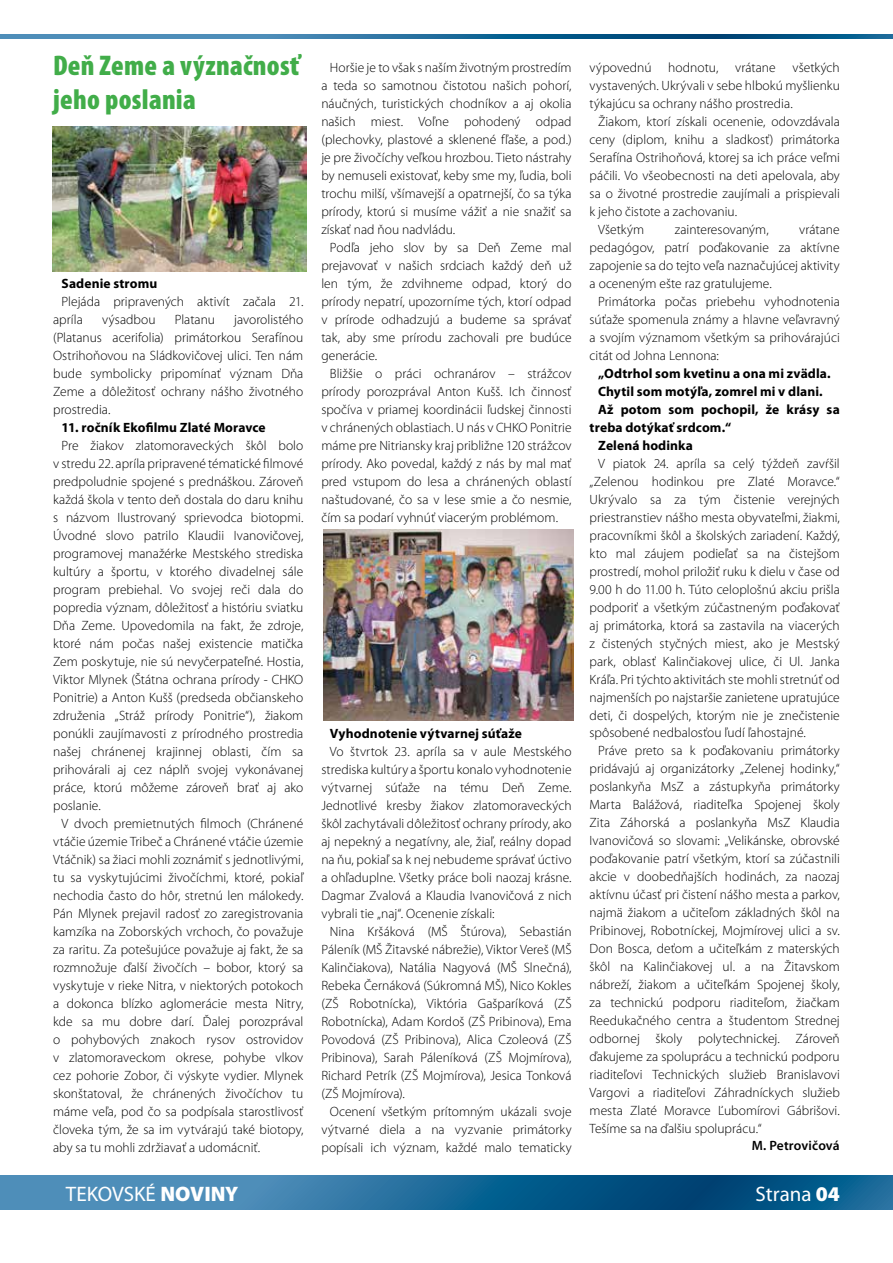
<style>
.page{position:relative;width:893px;height:1263px;background:#fff}
.page>*{position:absolute;margin:0;border:0;box-sizing:border-box;transform-origin:0 0}
.t1{font:900 condensed 28.5px/34.2px "Mini Pro";letter-spacing:.01em;color:#41ad49}
.t2{font:21px "Mini Pro";color:#fff}
.t3{font:300 13.5px/18px "Mini Pro";color:#000;text-align:justify}
.t4{font:700 13.5px "Mini Pro";letter-spacing:.01em;color:#000}
.t5{font:600 13.5px "Mini Pro";letter-spacing:.01em;color:#000}
.s1{font-weight:900}
</style>
<div class="page">
<svg style="left:0;top:1176px;width:893px;height:34px;background:#236d9b"></svg>
<svg style="left:0;top:34px;width:893px;height:4px;background:#246d9c"></svg>
<img style="left:323px;top:529px;width:250px;height:192px">
<img style="left:52px;top:126px;width:254px;height:145px">
<h1 class="t1" style="left:53px;top:48px;width:248px">Deň Zeme a význačnosť jeho poslania</h1>
<p class="t4" style="left:62px;top:276px;width:97px">Sadenie stromu</p>
<p class="t3" style="left:53px;top:293px;width:252px;text-indent:9px">Plejáda pripravených aktivít začala 21. apríla</p>
<p class="t3" style="left:53px;top:311px;width:252px;text-indent:181px">javorolistého (Platanus acerifolia) primátorkou Serafínou Ostrihoňovou na Sládkovičovej ulici. Ten nám bude symbolicky pripomínať význam Dňa Zeme a dôležitosť ochrany nášho životného prostredia.</p>
<p class="t4" style="left:62px;top:420px;width:206px">11. ročník Ekofilmu Zlaté Moravce</p>
<p class="t3" style="left:53px;top:437px;width:252px;text-indent:9px">Pre žiakov zlatomoraveckých škôl bolo v stredu 22. apríla pripravené tématické filmové predpoludnie spojené s prednáškou. Zároveň každá škola v tento deň dostala do daru knihu s názvom Ilustrovaný sprievodca biotopmi.<br>Úvodné slovo patrilo Klaudii Ivanovičovej, programovej manažérke Mestského strediska kultúry a športu, v ktorého divadelnej sále program prebiehal. Vo svojej reči dala do popredia význam, dôležitosť a históriu sviatku Dňa Zeme. Upovedomila na fakt, že zdroje, ktoré nám počas našej existencie matička Zem poskytuje, nie sú nevyčerpateľné. Hostia, Viktor Mlynek (Štátna ochrana prírody - CHKO Ponitrie) a Anton Kušš (predseda občianskeho združenia „Stráž prírody Ponitrie“), žiakom ponúkli zaujímavosti z prírodného prostredia našej chránenej krajinnej oblasti, čím sa prihovárali aj cez náplň svojej vykonávanej práce, ktorú môžeme zároveň brať aj ako poslanie.</p>
<p class="t3" style="left:53px;top:815px;width:252px;text-indent:9px">V dvoch premietnutých filmoch (Chránené vtáčie územie Tribeč a Chránené vtáčie územie Vtáčnik) sa žiaci mohli zoznámiť s jednotlivými, tu sa vyskytujúcimi živočíchmi, ktoré, pokiaľ nechodia často do hôr, stretnú len málokedy.<br>Pán Mlynek prejavil radosť zo zaregistrovania kamzíka na Zoborských vrchoch, čo považuje za raritu. Za potešujúce považuje aj fakt, že sa rozmnožuje ďalší živočích – bobor, ktorý sa vyskytuje v rieke Nitra, v niektorých potokoch a dokonca blízko aglomerácie mesta Nitry, kde sa mu dobre darí. Ďalej porozprával o pohybových znakoch rysov ostrovidov v zlatomoraveckom okrese, pohybe vlkov cez pohorie Zobor, či výskyte vydier. Mlynek skonštatoval, že chránených živočíchov tu máme veľa, pod čo sa podpísala starostlivosť človeka tým, že sa im vytvárajú také biotopy, aby sa tu mohli zdržiavať a udomácniť.</p>
<p class="t3" style="left:102px;top:311px;width:55px">výsadbou</p>
<p class="t3" style="left:175px;top:311px;width:42px">Platanu</p>
<p class="t3" style="left:321px;top:59px;width:252px;text-indent:9px">Horšie je to však s naším životným prostredím a teda so samotnou čistotou našich pohorí, náučných, turistických chodníkov a aj okolia našich miest. Voľne pohodený odpad (plechovky, plastové a sklenené fľaše, a pod.) je pre živočíchy veľkou hrozbou. Tieto nástrahy by nemuseli existovať, keby sme my, ľudia, boli trochu milší, všímavejší a opatrnejší, čo sa týka prírody, ktorú si musíme vážiť a nie snažiť sa získať nad ňou nadvládu.</p>
<p class="t3" style="left:321px;top:238px;width:252px;text-indent:9px">Podľa jeho slov by sa Deň Zeme mal prejavovať v našich srdciach každý deň už len tým, že zdvihneme odpad, ktorý do prírody nepatrí, upozorníme tých, ktorí odpad v prírode odhadzujú a budeme sa správať tak, aby sme prírodu zachovali pre budúce generácie.</p>
<p class="t3" style="left:321px;top:364px;width:252px;text-indent:9px">Bližšie o práci ochranárov – strážcov prírody porozprával Anton Kušš. Ich činnosť spočíva v priamej koordinácii ľudskej činnosti v chránených oblastiach. U nás v CHKO Ponitrie máme pre Nitriansky kraj približne 120 strážcov prírody. Ako povedal, každý z nás by mal mať pred vstupom do lesa a chránených oblastí naštudované, čo sa v lese smie a čo nesmie, čím sa podarí vyhnúť viacerým problémom.</p>
<p class="t4" style="left:330px;top:726px;width:194px">Vyhodnotenie výtvarnej súťaže</p>
<p class="t3" style="left:321px;top:742px;width:252px;text-indent:9px">Vo štvrtok 23. apríla sa v aule Mestského strediska kultúry a športu konalo vyhodnotenie výtvarnej súťaže na tému Deň Zeme.<br>Jednotlivé kresby žiakov zlatomoraveckých škôl zachytávali dôležitosť ochrany prírody, ako aj nepekný a negatívny, ale, žiaľ, reálny dopad na ňu, pokiaľ sa k nej nebudeme správať úctivo a ohľaduplne. Všetky práce boli naozaj krásne.<br>Dagmar Zvalová a Klaudia Ivanovičová z nich vybrali tie „naj“. Ocenenie získali:</p>
<p class="t3" style="left:321px;top:922px;width:252px;text-indent:9px">Nina Kršáková (MŠ Štúrova), Sebastián Páleník (MŠ Žitavské nábrežie), Viktor Vereš (MŠ Kalinčiakova), Natália Nagyová (MŠ Slnečná), Rebeka Černáková (Súkromná MŠ), Nico Kokles (ZŠ Robotnícka), Viktória Gašparíková (ZŠ Robotnícka), Adam Kordoš (ZŠ Pribinova), Ema Povodová (ZŠ Pribinova), Alica Czoleová (ZŠ Pribinova), Sarah Páleníková (ZŠ Mojmírova), Richard Petrík (ZŠ Mojmírova), Jesica Tonková (ZŠ Mojmírova).</p>
<p class="t3" style="left:321px;top:1102px;width:252px;text-indent:9px">Ocenení všetkým prítomným ukázali svoje výtvarné diela a na vyzvanie primátorky popísali ich význam, každé malo tematicky</p>
<p class="t3" style="left:590px;top:58px;width:252px">výpovednú hodnotu, vrátane všetkých vystavených. Ukrývali v sebe hlbokú myšlienku týkajúcu sa ochrany nášho prostredia.</p>
<p class="t3" style="left:598px;top:112px;width:243px">Žiakom, ktorí získali ocenenie, odovzdávala</p>
<p class="t3" style="left:590px;top:130px;width:252px">ceny (diplom, knihu a sladkosť) primátorka</p>
<p class="t3" style="left:590px;top:148px;width:252px">Serafína Ostrihoňová, ktorej sa ich práce veľmi</p>
<p class="t3" style="left:590px;top:166px;width:252px">páčili. Vo všeobecnosti na deti apelovala, aby</p>
<p class="t3" style="left:590px;top:184px;width:252px">sa o životné prostredie zaujímali a prispievali</p>
<p class="t3" style="left:590px;top:202px;width:149px">k jeho čistote a zachovaniu.</p>
<p class="t3" style="left:598px;top:220px;width:48px">Všetkým</p>
<p class="t3" style="left:675px;top:220px;width:95px">zainteresovaným,</p>
<p class="t3" style="left:590px;top:220px;width:252px;text-indent:210px">vrátane pedagógov, patrí poďakovanie za aktívne zapojenie sa do tejto veľa naznačujúcej aktivity a oceneným ešte raz gratulujeme.</p>
<p class="t3" style="left:590px;top:292px;width:252px;text-indent:9px">Primátorka počas priebehu vyhodnotenia súťaže spomenula známy a hlavne veľavravný a svojím významom všetkým sa prihovárajúci citát od Johna Lennona:</p>
<p class="t4" style="left:598px;top:365px;width:234px">„Odtrhol som kvetinu a ona mi zvädla.</p>
<p class="t4" style="left:598px;top:383px;width:226px">Chytil som motýľa, zomrel mi v dlani.</p>
<p class="t4" style="left:598px;top:401px;width:243px">Až potom som pochopil, že krásy sa</p>
<p class="t4" style="left:590px;top:419px;width:143px">treba dotýkať srdcom.“</p>
<p class="t4" style="left:598px;top:437px;width:96px">Zelená hodinka</p>
<p class="t3" style="left:590px;top:454px;width:252px;text-indent:9px">V piatok 24. apríla sa celý týždeň zavŕšil „Zelenou hodinkou pre Zlaté Moravce.“ Ukrývalo sa za tým čistenie verejných priestranstiev nášho mesta obyvateľmi, žiakmi, pracovníkmi škôl a školských zariadení. Každý, kto mal záujem podieľať sa na čistejšom prostredí, mohol priložiť ruku k dielu v čase od 9.00 h do 11.00 h. Túto celoplošnú akciu prišla podporiť a všetkým zúčastneným poďakovať aj primátorka, ktorá sa zastavila na viacerých z čistených styčných miest, ako je Mestský park, oblasť Kalinčiakovej ulice, či Ul. Janka Kráľa. Pri týchto aktivitách ste mohli stretnúť od najmenších po najstaršie zanietene upratujúce deti, či dospelých, ktorým nie je znečistenie spôsobené nedbalosťou ľudí ľahostajné.</p>
<p class="t3" style="left:590px;top:742px;width:252px;text-indent:9px">Práve preto sa k poďakovaniu primátorky pridávajú aj organizátorky „Zelenej hodinky,“ poslankyňa MsZ a zástupkyňa primátorky Marta Balážová, riaditeľka Spojenej školy Zita Záhorská a poslankyňa MsZ Klaudia Ivanovičová so slovami: „Velikánske, obrovské poďakovanie patrí všetkým, ktorí sa zúčastnili akcie v doobedňajších hodinách, za naozaj aktívnu účasť pri čistení nášho mesta a parkov, najmä žiakom a učiteľom základných škôl na Pribinovej, Robotníckej, Mojmírovej ulici a sv.<br>Don Bosca, deťom a učiteľkám z materských škôl na Kalinčiakovej ul. a na Žitavskom nábreží, žiakom a učiteľkám Spojenej školy, za technickú podporu riaditeľom, žiačkam Reedukačného centra a študentom Strednej odbornej školy polytechnickej. Zároveň ďakujeme za spoluprácu a technickú podporu riaditeľovi Technických služieb Branislavovi Vargovi a riaditeľovi Záhradníckych služieb mesta Zlaté Moravce Ľubomírovi Gábrišovi.<br>Tešíme sa na ďalšiu spoluprácu.“</p>
<p class="t5" style="left:752px;top:1138px;width:90px">M. Petrovičová</p>
<h2 class="t2" style="left:66px;top:1182px;width:174px">TEKOVSKÉ <span class="s1">NOVINY</span></h2>
<h2 class="t2" style="left:756px;top:1182px;width:86px">Strana <span class="s1">04</span></h2>
</div>
